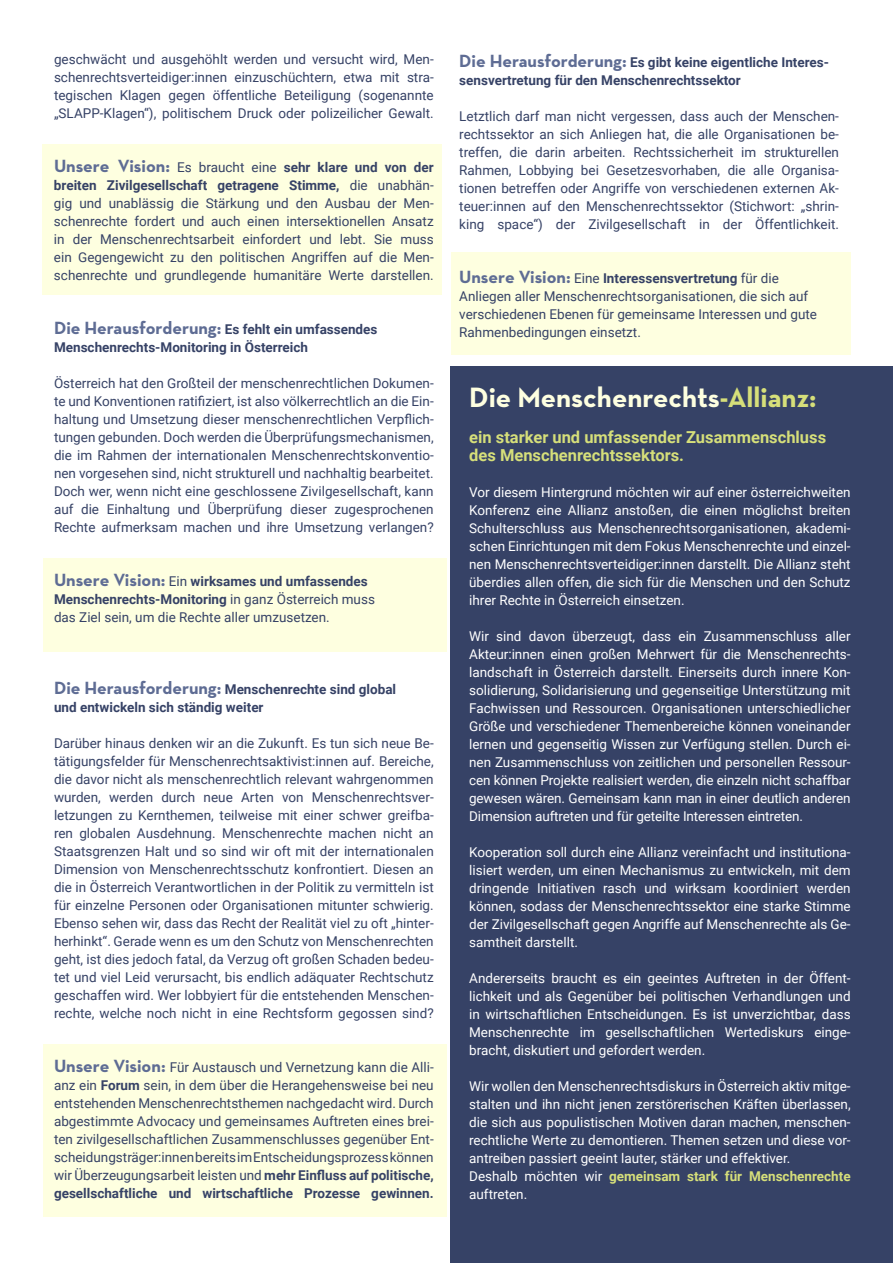
<style>
.page{position:relative;width:893px;height:1263px;background:#fff}
.page>*{position:absolute;margin:0;border:0;box-sizing:border-box;transform-origin:0 0}
.t1{font:700 28.5px "Neutra Text";color:#feffe0}
.t2{font:700 16.5px/18px "Roboto";color:#d6df7a}
.t3{font:13.5px/18px "Roboto";color:#364266;text-align:justify}
.t4{font:13.5px/18px "Roboto";color:#fff;text-align:justify}
.t5{font:700 13.5px/18px "Roboto";color:#364266}
.s1{font-family:"Neutra Text";font-weight:700;font-size:18px;color:#5e6c94}
.s2{font-weight:700}
.s3{font-family:"Neutra Text";font-size:18px;color:#5e6c94}
.s4{color:#d6df7a}
.s5{font-weight:700;color:#d6df7a}
</style>
<div class="page">
<div style="left:43px;top:144px;width:399px;height:151px;background:#feffe0"></div>
<div style="left:43px;top:1044px;width:403px;height:172px;background:#feffe0"></div>
<div style="left:451px;top:252px;width:400px;height:102px;background:#feffe0"></div>
<div style="left:43px;top:558px;width:403px;height:93px;background:#feffe0"></div>
<div style="left:451px;top:366px;width:442px;height:897px;background:#364266"></div>
<p class="t3" style="left:54px;top:50px;width:381px">geschwächt und ausgehöhlt werden und versucht wird, Men&shy;schenrechtsverteidiger:innen einzuschüchtern, etwa mit stra&shy;tegischen Klagen gegen öffentliche Beteiligung (sogenannte „SLAPP-Klagen“), politischem Druck oder polizeilicher Gewalt.</p>
<p class="t3" style="left:54px;top:158px;width:381px"><span class="s1">Unsere Vision:</span> Es braucht eine <span class="s2">sehr klare und von der breiten Zivilgesellschaft getragene Stimme,</span> die unabhän&shy;gig und unablässig die Stärkung und den Ausbau der Men&shy;schenrechte fordert und auch einen intersektionellen Ansatz in der Menschenrechtsarbeit einfordert und lebt. Sie muss ein Gegengewicht zu den politischen Angriffen auf die Men&shy;schenrechte und grundlegende humanitäre Werte darstellen.</p>
<p class="t5" style="left:54px;top:320px;width:325px"><span class="s3">Die Herausforderung:</span> Es fehlt ein umfassendes<br>Menschenrechts-Monitoring in Österreich</p>
<p class="t3" style="left:54px;top:374px;width:381px">Österreich hat den Großteil der menschenrechtlichen Dokumen&shy;te und Konventionen ratifiziert, ist also völkerrechtlich an die Ein&shy;haltung und Umsetzung dieser menschenrechtlichen Verpflich&shy;tungen gebunden. Doch werden die Überprüfungsmechanismen, die im Rahmen der internationalen Menschenrechtskonventio&shy;nen vorgesehen sind, nicht strukturell und nachhaltig bearbeitet.<br>Doch wer, wenn nicht eine geschlossene Zivilgesellschaft, kann auf die Einhaltung und Überprüfung dieser zugesprochenen Rechte aufmerksam machen und ihre Umsetzung verlangen?</p>
<p class="t3" style="left:54px;top:572px;width:322px;text-align:left"><span class="s1">Unsere Vision:</span> Ein <span class="s2">wirksames und umfassendes<br>Menschenrechts-Monitoring</span> in ganz Österreich muss das Ziel sein, um die Rechte aller umzusetzen.</p>
<p class="t5" style="left:54px;top:680px;width:344px"><span class="s3">Die Herausforderung:</span> Menschenrechte sind global und entwickeln sich ständig weiter</p>
<p class="t3" style="left:54px;top:734px;width:381px">Darüber hinaus denken wir an die Zukunft. Es tun sich neue Be&shy;tätigungsfelder für Menschenrechtsaktivist:innen auf. Bereiche, die davor nicht als menschenrechtlich relevant wahrgenommen wurden, werden durch neue Arten von Menschenrechtsver&shy;letzungen zu Kernthemen, teilweise mit einer schwer greifba&shy;ren globalen Ausdehnung. Menschenrechte machen nicht an Staatsgrenzen Halt und so sind wir oft mit der internationalen Dimension von Menschenrechtsschutz konfrontiert. Diesen an die in Österreich Verantwortlichen in der Politik zu vermitteln ist für einzelne Personen oder Organisationen mitunter schwierig.<br>Ebenso sehen wir, dass das Recht der Realität viel zu oft „hinter&shy;herhinkt“. Gerade wenn es um den Schutz von Menschenrechten geht, ist dies jedoch fatal, da Verzug oft großen Schaden bedeu&shy;tet und viel Leid verursacht, bis endlich adäquater Rechtschutz geschaffen wird. Wer lobbyiert für die entstehenden Menschen&shy;rechte, welche noch nicht in eine Rechtsform gegossen sind?</p>
<p class="t3" style="left:54px;top:1058px;width:381px"><span class="s1">Unsere Vision:</span> Für Austausch und Vernetzung kann die Alli&shy;anz ein <span class="s2">Forum</span> sein, in dem über die Herangehensweise bei neu entstehenden Menschenrechtsthemen nachgedacht wird. Durch abgestimmte Advocacy und gemeinsames Auftreten eines brei&shy;ten zivilgesellschaftlichen Zusammenschlusses gegenüber Ent&shy;scheidungsträger:innen bereits im Entscheidungsprozess können wir Überzeugungsarbeit leisten und <span class="s2">mehr Einfluss auf politische, gesellschaftliche und wirtschaftliche Prozesse gewinnen.</span></p>
<p class="t5" style="left:459px;top:52px;width:371px"><span class="s3">Die Herausforderung:</span> Es gibt keine eigentliche Interes&shy;sensvertretung für den Menschenrechtssektor</p>
<p class="t3" style="left:459px;top:106px;width:381px">Letztlich darf man nicht vergessen, dass auch der Menschen&shy;rechtssektor an sich Anliegen hat, die alle Organisationen be&shy;treffen, die darin arbeiten. Rechtssicherheit im strukturellen Rahmen, Lobbying bei Gesetzesvorhaben, die alle Organisa&shy;tionen betreffen oder Angriffe von verschiedenen externen Ak&shy;teuer:innen auf den Menschenrechtssektor (Stichwort: „shrin&shy;king space“) der Zivilgesellschaft in der Öffentlichkeit.</p>
<p class="t3" style="left:459px;top:268px;width:359px;text-align:left"><span class="s1">Unsere Vision:</span> Eine <span class="s2">Interessensvertretung</span> für die Anliegen aller Menschenrechtsorganisationen, die sich auf verschiedenen Ebenen für gemeinsame Interessen und gute Rahmenbedingungen einsetzt.</p>
<h1 class="t1" style="left:469px;top:380px;width:349px">Die Menschenrechts<span class="s4">-Allianz:</span></h1>
<p class="t2" style="left:469px;top:428px;width:358px">ein starker und umfassender Zusammenschluss des Menschenrechtssektors.</p>
<p class="t4" style="left:469px;top:483px;width:383px">Vor diesem Hintergrund möchten wir auf einer österreichweiten Konferenz eine Allianz anstoßen, die einen möglichst breiten Schulterschluss aus Menschenrechtsorganisationen, akademi&shy;schen Einrichtungen mit dem Fokus Menschenrechte und einzel&shy;nen Menschenrechtsverteidiger:innen darstellt. Die Allianz steht überdies allen offen, die sich für die Menschen und den Schutz ihrer Rechte in Österreich einsetzen.</p>
<p class="t4" style="left:469px;top:627px;width:383px">Wir sind davon überzeugt, dass ein Zusammenschluss aller Akteur:innen einen großen Mehrwert für die Menschenrechts&shy;landschaft in Österreich darstellt. Einerseits durch innere Kon&shy;solidierung, Solidarisierung und gegenseitige Unterstützung mit Fachwissen und Ressourcen. Organisationen unterschiedlicher Größe und verschiedener Themenbereiche können voneinander lernen und gegenseitig Wissen zur Verfügung stellen. Durch ei&shy;nen Zusammenschluss von zeitlichen und personellen Ressour&shy;cen können Projekte realisiert werden, die einzeln nicht schaffbar gewesen wären. Gemeinsam kann man in einer deutlich anderen Dimension auftreten und für geteilte Interessen eintreten.</p>
<p class="t4" style="left:469px;top:843px;width:383px">Kooperation soll durch eine Allianz vereinfacht und institutiona&shy;lisiert werden, um einen Mechanismus zu entwickeln, mit dem dringende Initiativen rasch und wirksam koordiniert werden können, sodass der Menschenrechtssektor eine starke Stimme der Zivilgesellschaft gegen Angriffe auf Menschenrechte als Ge&shy;samtheit darstellt.</p>
<p class="t4" style="left:469px;top:969px;width:383px">Andererseits braucht es ein geeintes Auftreten in der Öffent&shy;lichkeit und als Gegenüber bei politischen Verhandlungen und in wirtschaftlichen Entscheidungen. Es ist unverzichtbar, dass Menschenrechte im gesellschaftlichen Wertediskurs einge&shy;bracht, diskutiert und gefordert werden.</p>
<p class="t4" style="left:469px;top:1077px;width:383px;text-align:left">Wir wollen den Menschenrechtsdiskurs in Österreich aktiv mitge&shy;stalten und ihn nicht jenen zerstörerischen Kräften überlassen, die sich aus populistischen Motiven daran machen, menschen&shy;rechtliche Werte zu demontieren. Themen setzen und diese vor&shy;antreiben passiert geeint lauter, stärker und effektiver.<br>Deshalb möchten wir <span class="s5">gemeinsam stark für Menschenrechte </span>auftreten.</p>
</div>
